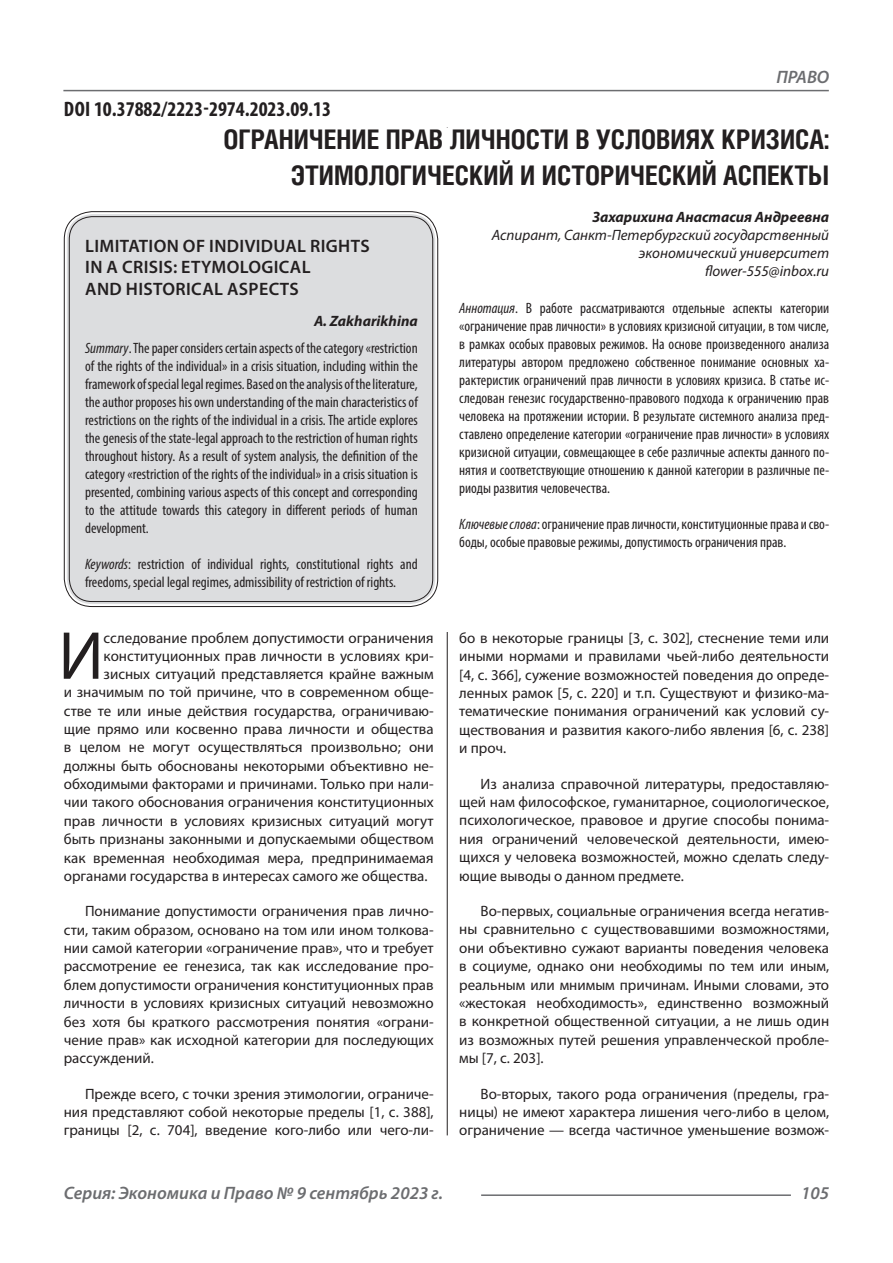
<style>
.page{position:relative;width:893px;height:1263px;background:#fff}
.page>*{position:absolute;margin:0;border:0;box-sizing:border-box;transform-origin:0 0}
.Статья_текст_первый{font:68.4px "Myriad Pro";color:#231f20}
.Статья_название{font:700 27px/36px "Helios Cond C";color:#231f20;text-align:right}
.ДОИ{font:700 condensed 21px "Myriad Pro";color:#231f20}
.Статья_название_англ{font:600 18px/21.6px "Myriad Pro";letter-spacing:.02em;color:#231f20}
.t1{font:italic 600 18px "Myriad Pro";color:#6c6d70}
.Статья_текст{font:15px/18.5px "Myriad Pro";color:#231f20;text-align:justify}
.Статья_аннотация_анг{font:condensed 15px/18px "Myriad Pro";color:#231f20;text-align:justify}
.Статья_аннотация_тек{font:condensed 15px/18px "Myriad Pro";color:#231f20;text-align:justify}
.Статья_текст_первый-2{font:15px "Myriad Pro";color:#231f20}
.Статья_автор_инфо{font:italic 15px/18px "Myriad Pro";color:#231f20;text-align:right}
.Статья_автор_инфо-2{font:italic 700 15px "Myriad Pro";color:#231f20}
.Статья_автор_англ{font:italic 700 15px "Myriad Pro";color:#231f20}
.s1{font-style:italic}
</style>
<div class="page">
<hr style="left:447px;top:128px;width:1px;height:1007px;background:#231f20">
<hr style="left:63px;top:90px;width:766px;height:1px;background:#6c6d70">
<hr style="left:481px;top:1194px;width:310px;height:2px;background:#6c6d70">
<div style="left:443px;top:128px;width:10px;height:503px;background:#fff"></div>
<div style="left:67px;top:214px;width:368px;height:390px;background:#dcdddf;border-radius:26px"></div>
<p class="ДОИ" style="left:64px;top:96px;width:269px">DOI 10.37882/2223-2974.2023.09.13</p>
<p class="t1" style="left:776px;top:66px;width:54px">ПРАВО</p>
<p class="Статья_название" style="left:224px;top:121px;width:607px">ОГРАНИЧЕНИЕ ПРАВ ЛИЧНОСТИ В УСЛОВИЯХ КРИЗИСА:<br>ЭТИМОЛОГИЧЕСКИЙ И ИСТОРИЧЕСКИЙ АСПЕКТЫ</p>
<p class="Статья_автор_инфо-2" style="left:592px;top:208px;width:238px">Захарихина Анастасия Андреевна</p>
<p class="Статья_автор_инфо" style="left:492px;top:226px;width:339px">Аспирант, Санкт-Петербургский государственный экономический университет</p>
<p class="Статья_автор_инфо" style="left:705px;top:262px;width:126px">flower-555@inbox.ru</p>
<p class="Статья_аннотация_тек" style="left:459px;top:299px;width:371px"><span class="s1">Аннотация</span>. В работе рассматриваются отдельные аспекты категории «ограничение прав личности» в условиях кризисной ситуации, в том числе, в рамках особых правовых режимов. На основе произведенного анализа литературы автором предложено собственное понимание основных ха&shy;рактеристик ограничений прав личности в условиях кризиса. В статье ис&shy;следован генезис государственно-правового подхода к ограничению прав человека на протяжении истории. В результате системного анализа пред&shy;ставлено определение категории «ограничение прав личности» в условиях кризисной ситуации, совмещающее в себе различные аспекты данного по&shy;нятия и соответствующие отношению к данной категории в различные пе&shy;риоды развития человечества.</p>
<p class="Статья_аннотация_тек" style="left:459px;top:515px;width:371px"><span class="s1">Ключевые слова</span>: ограничение прав личности, конституционные права и сво&shy;боды, особые правовые режимы, допустимость ограничения прав.</p>
<p class="Статья_название_англ" style="left:85px;top:234px;width:286px">LIMITATION OF INDIVIDUAL RIGHTS<br>IN A CRISIS: ETYMOLOGICAL<br>AND HISTORICAL ASPECTS</p>
<p class="Статья_автор_англ" style="left:314px;top:311px;width:105px">A. Zakharikhina</p>
<p class="Статья_аннотация_анг" style="left:85px;top:339px;width:334px"><span class="s1">Summary</span>. The paper considers certain aspects of the category «restriction of the rights of the individual» in a crisis situation, including within the framework of special legal regimes. Based on the analysis of the literature, the author proposes his own understanding of the main characteristics of restrictions on the rights of the individual in a crisis. The article explores the genesis of the state-legal approach to the restriction of human rights throughout history. As a result of system analysis, the definition of the category «restriction of the rights of the individual» in a crisis situation is presented, combining various aspects of this concept and corresponding to the attitude towards this category in different periods of human development.</p>
<p class="Статья_аннотация_анг" style="left:85px;top:555px;width:334px"><span class="s1">Keywords</span>: restriction of individual rights, constitutional rights and freedoms, special legal regimes, admissibility of restriction of rights.</p>
<p class="Статья_текст_первый" style="left:59px;top:614px;width:47px">И</p>
<p class="Статья_текст_первый-2" style="left:104px;top:628px;width:332px">сследование проблем допустимости ограничения</p>
<p class="Статья_текст_первый-2" style="left:104px;top:646px;width:332px">конституционных прав личности в условиях кри-</p>
<p class="Статья_текст_первый-2" style="left:104px;top:664px;width:332px">зисных ситуаций представляется крайне важным</p>
<p class="Статья_текст_первый-2" style="left:64px;top:683px;width:371px">и значимым по той причине, что в современном обще-</p>
<p class="Статья_текст_первый-2" style="left:64px;top:701px;width:371px">стве те или иные действия государства, ограничиваю-</p>
<p class="Статья_текст_первый-2" style="left:64px;top:720px;width:371px">щие прямо или косвенно права личности и общества</p>
<p class="Статья_текст_первый-2" style="left:64px;top:738px;width:371px">в целом не могут осуществляться произвольно; они</p>
<p class="Статья_текст_первый-2" style="left:64px;top:756px;width:371px">должны быть обоснованы некоторыми объективно не-</p>
<p class="Статья_текст_первый-2" style="left:64px;top:775px;width:371px">обходимыми факторами и причинами. Только при нали-</p>
<p class="Статья_текст_первый-2" style="left:64px;top:793px;width:371px">чии такого обоснования ограничения конституционных</p>
<p class="Статья_текст_первый-2" style="left:64px;top:811px;width:371px">прав личности в условиях кризисных ситуаций могут</p>
<p class="Статья_текст_первый-2" style="left:64px;top:830px;width:371px">быть признаны законными и допускаемыми обществом</p>
<p class="Статья_текст_первый-2" style="left:64px;top:848px;width:371px">как временная необходимая мера, предпринимаемая</p>
<p class="Статья_текст_первый-2" style="left:64px;top:866px;width:364px">органами государства в интересах самого же общества.</p>
<p class="Статья_текст" style="left:64px;top:902px;width:371px;text-indent:21px">Понимание допустимости ограничения прав лично&shy;сти, таким образом, основано на том или ином толкова&shy;нии самой категории «ограничение прав», что и требует рассмотрение ее генезиса, так как исследование про&shy;блем допустимости ограничения конституционных прав личности в условиях кризисных ситуаций невозможно без хотя бы краткого рассмотрения понятия «ограни&shy;чение прав» как исходной категории для последующих рассуждений.</p>
<p class="Статья_текст" style="left:64px;top:1084px;width:371px;text-indent:21px">Прежде всего, с точки зрения этимологии, ограниче&shy;ния представляют собой некоторые пределы [1, с. 388], границы [2, с. 704], введение кого-либо или чего-ли-</p>
<p class="Статья_текст" style="left:459px;top:628px;width:371px">бо в некоторые границы [3, с. 302], стеснение теми или иными нормами и правилами чьей-либо деятельности [4, с. 366], сужение возможностей поведения до опреде&shy;ленных рамок [5, с. 220] и т.п. Существуют и физико-ма&shy;тематические понимания ограничений как условий су&shy;ществования и развития какого-либо явления [6, с. 238] и проч.</p>
<p class="Статья_текст" style="left:459px;top:774px;width:371px;text-indent:21px">Из анализа справочной литературы, предоставляю&shy;щей нам философское, гуманитарное, социологическое, психологическое, правовое и другие способы понима&shy;ния ограничений человеческой деятельности, имею&shy;щихся у человека возможностей, можно сделать следу&shy;ющие выводы о данном предмете.</p>
<p class="Статья_текст" style="left:459px;top:901px;width:371px;text-indent:21px">Во-первых, социальные ограничения всегда негатив&shy;ны сравнительно с существовавшими возможностями, они объективно сужают варианты поведения человека в социуме, однако они необходимы по тем или иным, реальным или мнимым причинам. Иными словами, это «жестокая необходимость», единственно возможный в конкретной общественной ситуации, а не лишь один из возможных путей решения управленческой пробле&shy;мы [7, с. 203].</p>
<p class="Статья_текст" style="left:459px;top:1084px;width:371px;text-indent:21px">Во-вторых, такого рода ограничения (пределы, гра&shy;ницы) не имеют характера лишения чего-либо в целом, ограничение — всегда частичное уменьшение возмож-</p>
<p class="t1" style="left:64px;top:1182px;width:381px">Серия: Экономика и Право № 9 сентябрь 2023 г.</p>
<p class="t1" style="left:801px;top:1182px;width:30px">105</p>
</div>
